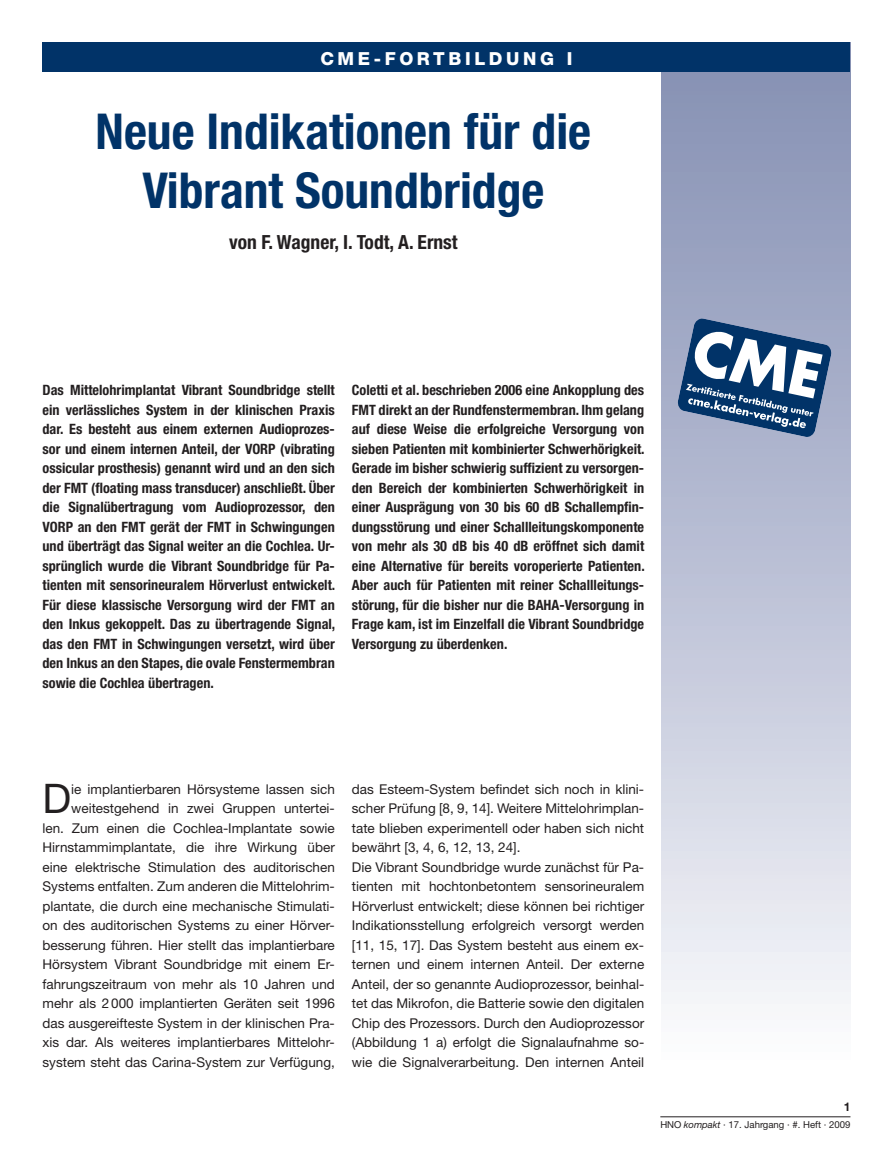
<style>
.page{position:relative;width:893px;height:1170px;background:#fff}
.page>*{position:absolute;margin:0;border:0;box-sizing:border-box;transform-origin:0 0}
.t1{font:700 condensed 49.5px/58.5px "Helvetica Neue";color:#013368;text-align:center}
.t2{font:40.8px "Helvetica Neue";color:#231f20}
.t3{font:700 condensed 19.5px "Helvetica Neue";color:#231f20}
.t4{font:800 18px "Helvetica Neue";letter-spacing:.2em;color:#fff}
.t5{font:700 condensed 14.25px/19.5px "Helvetica Neue";color:#231f20;text-align:justify}
.t6{font:13.5px/19.5px "Helvetica Neue";color:#231f20;text-align:right}
.t7{font:700 12px "Helvetica Neue";color:#231f20}
.t8{font:9.6px "Helvetica Neue";color:#231f20}
.s1{font-style:italic}
</style>
<div class="page">
<hr style="left:660px;top:1116px;width:190px;height:1px;background:#231f20">
<div style="left:661px;top:43px;width:189px;height:1024px;background:linear-gradient(to bottom,#7f8ab0,#f9f9fc)"></div>
<div style="left:43px;top:43px;width:807px;height:29px;background:#013368"></div>
<svg style="left:677px;top:318px;width:155px;height:119px"></svg>
<p class="t4" style="left:320px;top:48px;width:254px">CME-FORTBILDUNG I</p>
<h1 class="t1" style="left:96px;top:101px;width:497px">Neue Indikationen für die<br>Vibrant Soundbridge</h1>
<h3 class="t3" style="left:229px;top:230px;width:230px">von F. Wagner, I. Todt, A. Ernst</h3>
<p class="t5" style="left:43px;top:380px;width:294px">Das Mittelohrimplantat Vibrant Soundbridge stellt ein verlässliches System in der klinischen Praxis dar. Es besteht aus einem externen Audioprozes&shy;sor und einem internen Anteil, der VORP (vibrating ossicular prosthesis) genannt wird und an den sich der FMT (floating mass transducer) anschließt. Über die Signalübertragung vom Audioprozessor, den VORP an den FMT gerät der FMT in Schwingungen und überträgt das Signal weiter an die Cochlea. Ur&shy;sprünglich wurde die Vibrant Soundbridge für Pa&shy;tienten mit sensorineuralem Hörverlust entwickelt.<br>Für diese klassische Versorgung wird der FMT an den Inkus gekoppelt. Das zu übertragende Signal, das den FMT in Schwingungen versetzt, wird über den Inkus an den Stapes, die ovale Fenstermembran sowie die Cochlea übertragen.</p>
<p class="t5" style="left:352px;top:380px;width:294px">Coletti et al. beschrieben 2006 eine Ankopplung des FMT direkt an der Rundfenstermembran. Ihm gelang auf diese Weise die erfolgreiche Versorgung von sieben Patienten mit kombinierter Schwerhörigkeit.<br>Gerade im bisher schwierig suffizient zu versorgen&shy;den Bereich der kombinierten Schwerhörigkeit in einer Ausprägung von 30 bis 60 dB Schallempfin&shy;dungsstörung und einer Schallleitungskomponente von mehr als 30 dB bis 40 dB eröffnet sich damit eine Alternative für bereits voroperierte Patienten.<br>Aber auch für Patienten mit reiner Schallleitungs&shy;störung, für die bisher nur die BAHA-Versorgung in Frage kam, ist im Einzelfall die Vibrant Soundbridge Versorgung zu überdenken.</p>
<p class="t6" style="left:43px;top:778px;width:294px">ie implantierbaren Hörsysteme lassen sich weitestgehend in zwei Gruppen untertei-<br>len. Zum einen die Cochlea-Implantate sowie Hirnstammimplantate, die ihre Wirkung über eine elektrische Stimulation des auditorischen Systems entfalten. Zum anderen die Mittelohrim&shy;plantate, die durch eine mechanische Stimulati&shy;on des auditorischen Systems zu einer Hörver&shy;besserung führen. Hier stellt das implantierbare Hörsystem Vibrant Soundbridge mit einem Er&shy;fahrungszeitraum von mehr als 10 Jahren und mehr als 2000 implantierten Geräten seit 1996 das ausgereifteste System in der klinischen Pra&shy;xis dar. Als weiteres implantierbares Mittelohr&shy;system steht das Carina-System zur Verfügung,</p>
<h2 class="t2" style="left:43px;top:774px;width:30px">D</h2>
<p class="t6" style="left:352px;top:778px;width:294px;text-align:left">das Esteem-System befindet sich noch in klini&shy;scher Prüfung [8, 9, 14]. Weitere Mittelohrimplan&shy;tate blieben experimentell oder haben sich nicht bewährt [3, 4, 6, 12, 13, 24].<br>Die Vibrant Soundbridge wurde zunächst für Pa&shy;tienten mit hochtonbetontem sensorineuralem Hörverlust entwickelt; diese können bei richtiger Indikationsstellung erfolgreich versorgt werden [11, 15, 17]. Das System besteht aus einem ex&shy;ternen und einem internen Anteil. Der externe Anteil, der so genannte Audioprozessor, beinhal&shy;tet das Mikrofon, die Batterie sowie den digitalen Chip des Prozessors. Durch den Audioprozessor (Abbildung 1 a) erfolgt die Signalaufnahme so&shy;wie die Signalverarbeitung. Den internen Anteil</p>
<p class="t7" style="left:844px;top:1099px;width:8px">1</p>
<p class="t8" style="left:660px;top:1118px;width:192px">HNO <span class="s1">kompakt</span> · 17. Jahrgang · #. Heft · 2009</p>
</div>
